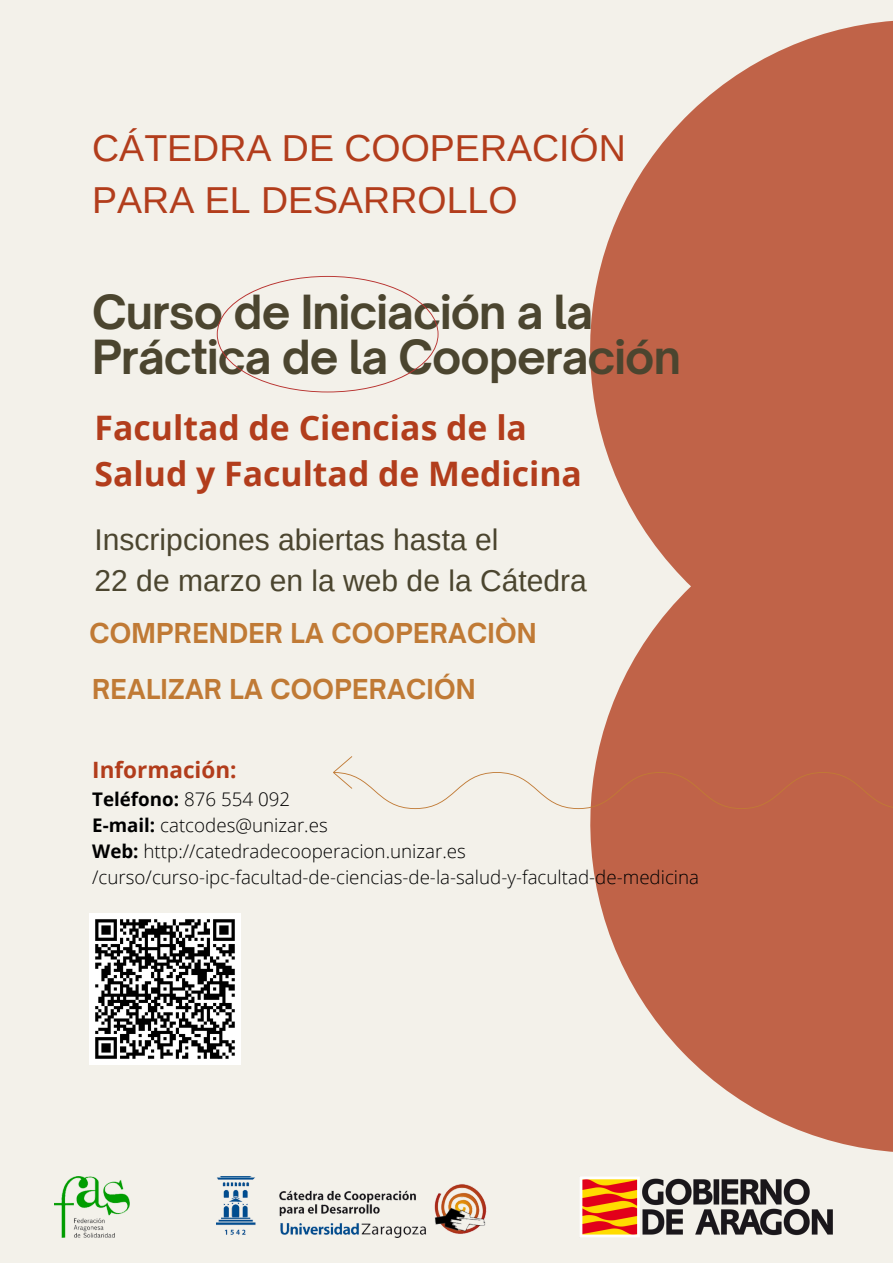
<style>
.page{position:relative;width:893px;height:1263px;background:#f3f1ea}
.page>*{position:absolute;margin:0;border:0;box-sizing:border-box;transform-origin:0 0}
.t1{font:700 45px "Open Sauce One";letter-spacing:-.02em;color:#4b452f}
.t2{font:37.5px "Arimo";color:#b23d1c}
.t3{font:700 33.75px/46.7px "Open Sans";color:#b23d1c}
.t4{font:30px "Arimo";color:#4b452f}
.t5{font:700 26.25px "Open Sauce One";letter-spacing:.01em;color:#c07a35}
.t6{font:700 22.5px "Open Sans";color:#b23d1c}
.t7{font:300 18.75px "Open Sans";color:#000}
.t8{font:700 18.75px "Open Sans";color:#000}
.s1{font-weight:300}
.s2{font-weight:700}
</style>
<div class="page">
<svg style="left:590px;top:20px;width:303px;height:1132px;fill:#c06348"></svg>
<svg style="left:333px;top:756px;width:560px;height:53px"></svg>
<svg style="left:217px;top:276px;width:221px;height:116px"></svg>
<img style="left:54px;top:1176px;width:76px;height:62px">
<img style="left:217px;top:1176px;width:270px;height:62px">
<img style="left:580px;top:1177px;width:253px;height:60px">
<img style="left:89px;top:913px;width:152px;height:152px">
<p class="t2" style="left:92px;top:127px;width:535px">CÁTEDRA DE COOPERACIÓN</p>
<p class="t2" style="left:92px;top:179px;width:427px">PARA EL DESARROLLO</p>
<p class="t1" style="left:92px;top:283px;width:502px">Curso de Iniciación a la</p>
<p class="t1" style="left:92px;top:328px;width:590px">Práctica de la Cooperación</p>
<p class="t3" style="left:95px;top:403px;width:489px">Facultad de Ciencias de la<br>Salud y Facultad de Medicina</p>
<p class="t4" style="left:95px;top:523px;width:405px">Inscripciones abiertas hasta el</p>
<p class="t4" style="left:95px;top:564px;width:494px">22 de marzo en la web de la Cátedra</p>
<p class="t5" style="left:89px;top:616px;width:449px">COMPRENDER LA COOPERACIÒN</p>
<p class="t5" style="left:92px;top:673px;width:385px">REALIZAR LA COOPERACIÓN</p>
<p class="t6" style="left:92px;top:754px;width:146px">Información:</p>
<p class="t8" style="left:92px;top:786px;width:199px">Teléfono: <span class="s1">876 554 092</span></p>
<p class="t7" style="left:92px;top:812px;width:237px"><span class="s2">E-mail:</span> catcodes@unizar.es</p>
<p class="t7" style="left:92px;top:838px;width:375px"><span class="s2">Web:</span> http://catedradecooperacion.unizar.es</p>
<p class="t7" style="left:92px;top:863px;width:608px">/curso/curso-ipc-facultad-de-ciencias-de-la-salud-y-facultad-de-medicina</p>
</div>
